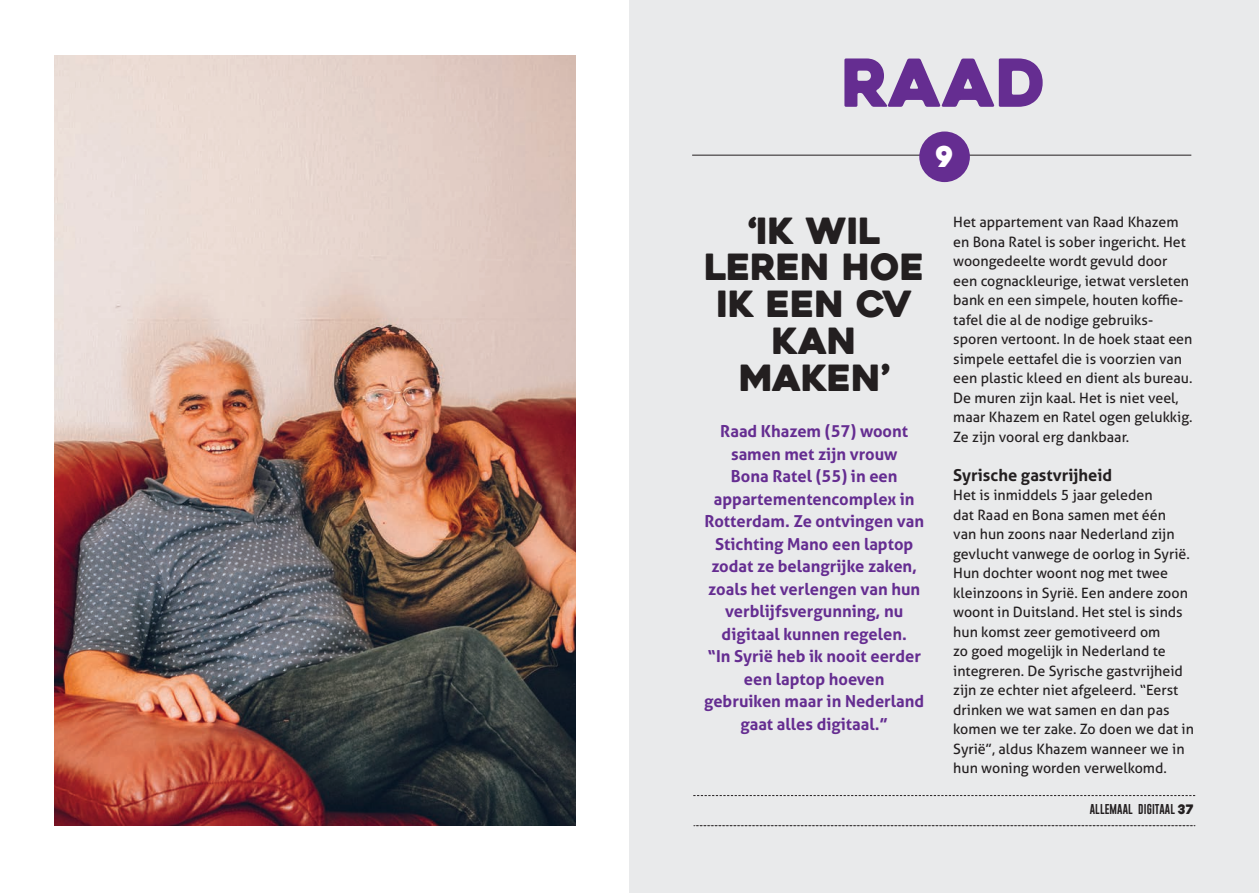
<style>
.page{position:relative;width:1259px;height:893px;background:#fff}
.page>*{position:absolute;margin:0;border:0;box-sizing:border-box;transform-origin:0 0}
.t1{font:66px "Heavitas";color:#652d91}
.t2{font:36px "Heavitas";letter-spacing:-.01em;color:#231f20}
.t3{font:28.5px "Heavitas";color:#fff}
.t4{font:700 16.5px/22.5px "Aller Typo";color:#652d91;text-align:center}
.t5{font:700 16.5px "Aller Typo";color:#231f20}
.t6{font:14.25px/19.5px "Aller Typo";color:#231f20}
.t7{font:10.35px "Gobold";letter-spacing:.01em;color:#231f20}
.s1{font-family:"Heavitas";font-size:13.05px}
</style>
<div class="page">
<div style="left:629px;top:0;width:630px;height:893px;background:#e9eaeb"></div>
<hr style="left:692px;top:155px;width:499px;height:1px;background:#231f20">
<img style="left:54px;top:55px;width:521px;height:770px">
<div style="left:919px;top:131px;width:51px;height:51px;background:#652d91;border-radius:50%"></div>
<svg style="left:693px;top:825px;width:502px;height:1px"></svg>
<svg style="left:693px;top:795px;width:502px;height:1px"></svg>
<p class="t1" style="left:841px;top:42px;width:208px">RAAD</p>
<p class="t3" style="left:935px;top:139px;width:20px">9</p>
<p class="t2" style="left:748px;top:209px;width:134px">‘IK WIL</p>
<p class="t2" style="left:704px;top:245px;width:222px">LEREN HOE</p>
<p class="t2" style="left:716px;top:282px;width:198px">IK EEN CV</p>
<p class="t2" style="left:771px;top:319px;width:87px">KAN</p>
<p class="t2" style="left:738px;top:356px;width:153px">MAKEN’</p>
<p class="t4" style="left:720px;top:420px;width:189px">Raad Khazem (57) woont</p>
<p class="t4" style="left:731px;top:443px;width:168px">samen met zijn vrouw</p>
<p class="t4" style="left:731px;top:465px;width:168px">Bona Ratel (55) in een</p>
<p class="t4" style="left:704px;top:488px;width:221px">appartementencomplex in<br>Rotterdam. Ze ontvingen van<br>Stichting Mano een laptop zodat ze belangrijke zaken, zoals het verlengen van hun verblijfsvergunning, nu</p>
<p class="t4" style="left:721px;top:623px;width:187px">digitaal kunnen regelen.</p>
<p class="t4" style="left:707px;top:645px;width:215px">“In Syrië heb ik nooit eerder een laptop hoeven</p>
<p class="t4" style="left:704px;top:690px;width:222px">gebruiken maar in Nederland gaat alles digitaal.”</p>
<p class="t6" style="left:953px;top:212px;width:237px">Het appartement van Raad Khazem en Bona Ratel is sober ingericht. Het woongedeelte wordt gevuld door een cognackleurige, ietwat versleten bank en een simpele, houten koffie-</p>
<p class="t6" style="left:953px;top:310px;width:201px">tafel die al de nodige gebruiks-</p>
<p class="t6" style="left:953px;top:329px;width:241px">sporen vertoont. In de hoek staat een simpele eettafel die is voorzien van een plastic kleed en dient als bureau.<br>De muren zijn kaal. Het is niet veel, maar Khazem en Ratel ogen gelukkig.<br>Ze zijn vooral erg dankbaar.</p>
<p class="t5" style="left:953px;top:465px;width:161px">Syrische gastvrijheid</p>
<p class="t6" style="left:953px;top:485px;width:242px">Het is inmiddels 5 jaar geleden<br>dat Raad en Bona samen met één<br>van hun zoons naar Nederland zijn gevlucht vanwege de oorlog in Syrië.<br>Hun dochter woont nog met twee kleinzoons in Syrië. Een andere zoon woont in Duitsland. Het stel is sinds hun komst zeer gemotiveerd om<br>zo goed mogelijk in Nederland te integreren. De Syrische gastvrijheid zijn ze echter niet afgeleerd. “Eerst drinken we wat samen en dan pas komen we ter zake. Zo doen we dat in Syrië”, aldus Khazem wanneer we in hun woning worden verwelkomd.</p>
<p class="t7" style="left:1089px;top:802px;width:105px">ALLEMAAL DIGITAAL <span class="s1">37</span></p>
</div>
